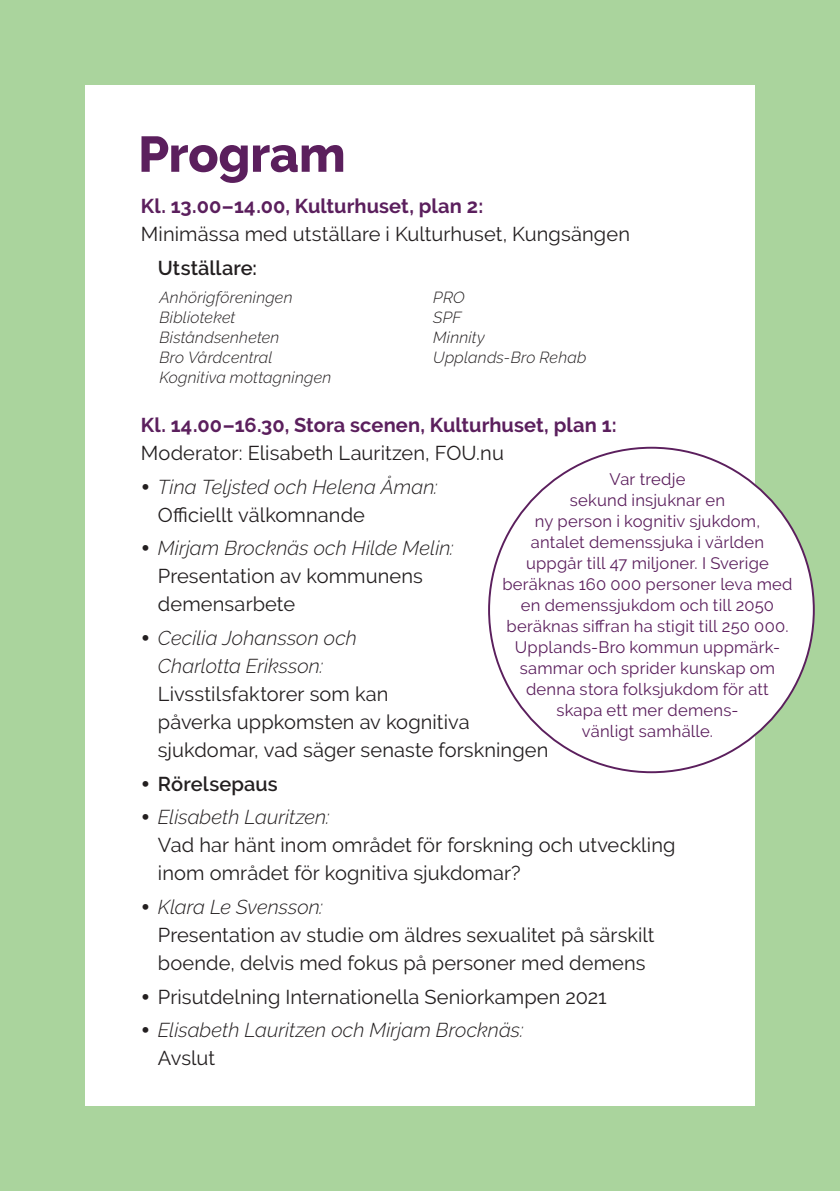
<style>
.page{position:relative;width:840px;height:1191px;background:#fff}
.page>*{position:absolute;margin:0;border:0;box-sizing:border-box;transform-origin:0 0}
.BT{font:800 50px "Raleway";letter-spacing:-.005em;color:#5b1f5d}
.BT-2{font:20px/28px "Raleway";letter-spacing:.005em;color:#231f20}
.BT-3{font:italic 300 20px/28px "Raleway";letter-spacing:.005em;color:#231f20}
.BT-4{font:700 20px "Raleway";letter-spacing:.005em;color:#5b1f5d}
.BT-5{font:600 20px "Raleway";letter-spacing:.005em;color:#231f20}
.BT-6{font:16.6px/21px "Raleway";letter-spacing:.015em;color:#5b1f5d;text-align:center}
.BT-7{font:italic 300 16px/20px "Raleway";letter-spacing:.015em;color:#231f20}
.s1{font-weight:800;font-style:normal;font-size:26px}
.s2{font-weight:400;font-style:normal}
.s3{font-weight:800;font-size:26px}
.s4{font-weight:300;font-style:italic}
</style>
<div class="page">
<div style="left:0;top:0;width:839px;height:1191px;background:#aad49d"></div>
<div style="left:85px;top:85px;width:669px;height:1021px;background:#fff"></div>
<div style="left:489px;top:448px;width:324px;height:324px;background:#fff;border-radius:50%"></div>
<p class="BT" style="left:138px;top:126px;width:209px">Program</p>
<p class="BT-4" style="left:141px;top:195px;width:344px">Kl. 13.00–14.00, Kulturhuset, plan 2:</p>
<p class="BT-2" style="left:141px;top:220px;width:490px">Minimässa med utställare i Kulturhuset, Kungsängen</p>
<p class="BT-5" style="left:158px;top:256px;width:101px">Utställare:</p>
<p class="BT-7" style="left:159px;top:287px;width:135px">Anhörigföreningen<br>Biblioteket</p>
<p class="BT-7" style="left:159px;top:327px;width:173px">Biståndsenheten<br>Bro Vårdcentral<br>Kognitiva mottagningen</p>
<p class="BT-7" style="left:433px;top:287px;width:33px">PRO<br>SPF</p>
<p class="BT-7" style="left:433px;top:327px;width:155px">Minnity<br>Upplands-Bro Rehab</p>
<p class="BT-4" style="left:141px;top:413px;width:477px">Kl. 14.00–16.30, Stora scenen, Kulturhuset, plan 1:</p>
<p class="BT-2" style="left:141px;top:439px;width:364px">Moderator: Elisabeth Lauritzen, FOU.nu</p>
<p class="BT-3" style="left:158px;top:472px;width:281px;text-indent:-17px"><span class="s1">•</span> Tina Teljsted och Helena Åman:<br><span class="s2">Officiellt välkomnande</span></p>
<p class="BT-2" style="left:158px;top:534px;width:297px;text-indent:-17px"><span class="s3">•</span> <span class="s4">Mirjam Brocknäs och Hilde Melin:<br></span>Presentation av kommunens demensarbete</p>
<p class="BT-2" style="left:158px;top:624px;width:392px;text-indent:-17px"><span class="s3">•</span> <span class="s4">Cecilia Johansson och<br>Charlotta Eriksson:<br></span>Livsstilsfaktorer som kan<br>påverka uppkomsten av kognitiva sjukdomar, vad säger senaste forskningen</p>
<p class="BT-5" style="left:141px;top:772px;width:138px"><span class="s3">•</span> Rörelsepaus</p>
<p class="BT-2" style="left:158px;top:803px;width:518px;text-indent:-17px"><span class="s3">•</span> <span class="s4">Elisabeth Lauritzen:<br></span>Vad har hänt inom området för forskning och utveckling inom området för kognitiva sjukdomar?</p>
<p class="BT-2" style="left:158px;top:893px;width:498px;text-indent:-17px"><span class="s3">•</span> <span class="s4">Klara Le Svensson:<br></span>Presentation av studie om äldres sexualitet på särskilt boende, delvis med fokus på personer med demens</p>
<p class="BT-2" style="left:141px;top:982px;width:467px"><span class="s3">•</span> Prisutdelning Internationella Seniorkampen 2021</p>
<p class="BT-3" style="left:158px;top:1016px;width:367px;text-indent:-17px"><span class="s1">•</span> Elisabeth Lauritzen och Mirjam Brocknäs:<br><span class="s2">Avslut</span></p>
<p class="BT-6" style="left:502px;top:468px;width:291px">Var tredje<br>sekund insjuknar en<br>ny person i kognitiv sjukdom,<br>antalet demenssjuka i världen uppgår till 47 miljoner. I Sverige beräknas 160 000 personer leva med en demenssjukdom och till 2050 beräknas siffran ha stigit till 250 000.<br>Upplands-Bro kommun uppmärk&shy;sammar och sprider kunskap om denna stora folksjukdom för att skapa ett mer demens-<br>vänligt samhälle.</p>
</div>
